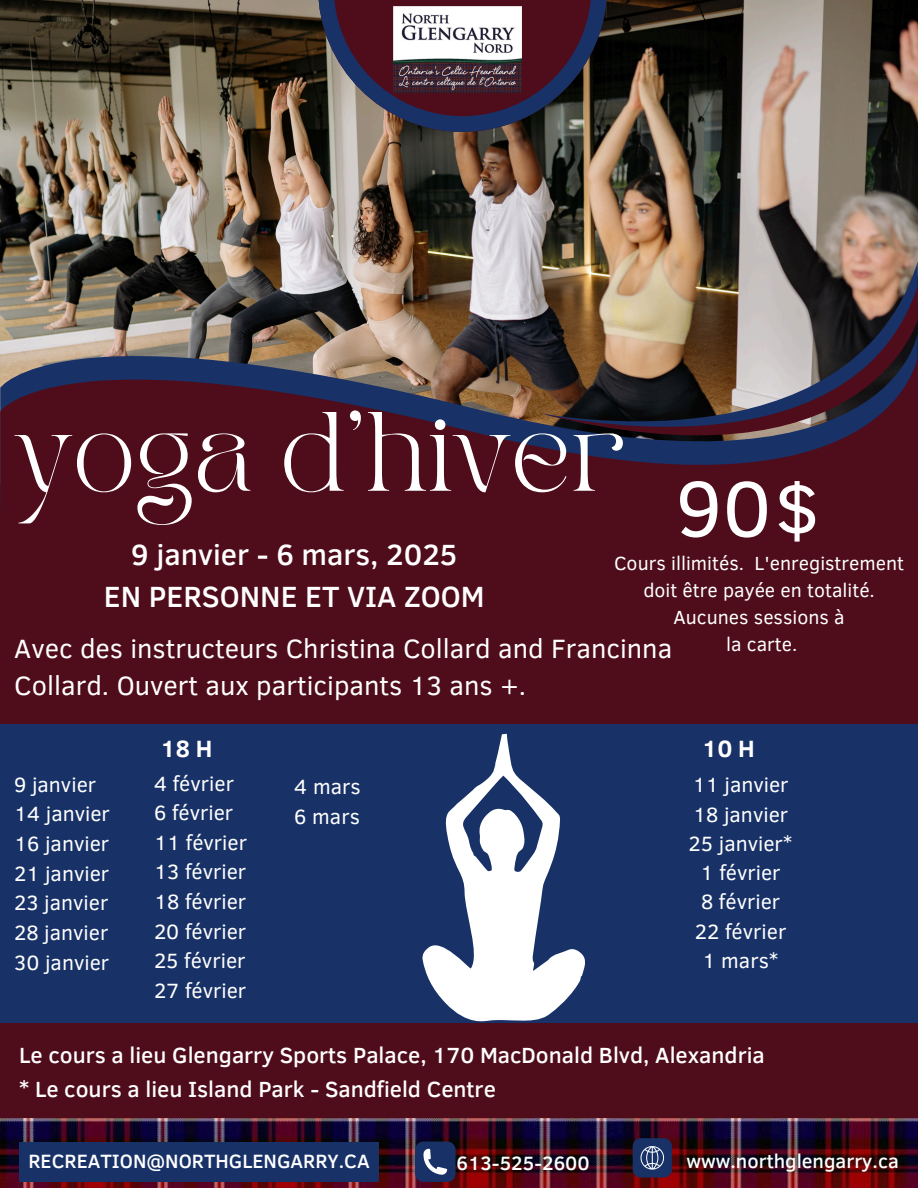
<style>
.page{position:relative;width:918px;height:1188px;background:#4f0c1b}
.page>*{position:absolute;margin:0;border:0;box-sizing:border-box;transform-origin:0 0}
.t1{font:80.25px "Clear Sans";color:#fff}
.t2{font:78.75px "TAN PEARL Regular";color:#fff}
.t3{font:500 30px/41.7px "Clear Sans";color:#fff;text-align:center}
.t4{font:27.15px/37.2px "Clear Sans";color:#fff}
.t5{font:700 24.15px "Clear Sans";color:#fff}
.t6{font:500 22.5px/33.8px "Clear Sans";color:#fff}
.t7{font:21.15px "Clear Sans";color:#fff}
.t8{font:500 19.8px "Clear Sans";color:#fff}
.t9{font:19.5px/27px "Clear Sans";color:#fff;text-align:center}
</style>
<div class="page">
<div style="left:0;top:724px;width:918px;height:299px;background:#183167"></div>
<img style="left:0;top:0;width:918px;height:304px">
<svg style="left:318px;top:0;width:289px;height:132px"></svg>
<img style="left:539px;top:261px;width:379px;height:25px">
<img style="left:0;top:304px;width:539px;height:24px">
<svg style="left:0;top:328px;width:918px;height:182px"></svg>
<svg style="left:539px;top:286px;width:379px;height:210px"></svg>
<img style="left:0;top:1118px;width:918px;height:70px">
<svg style="left:415px;top:1142px;width:41px;height:40px;background:#354875"></svg>
<div style="left:19px;top:1143px;width:360px;height:39px;background:#183167"></div>
<svg style="left:633px;top:1138px;width:39px;height:39px;background:#334574"></svg>
<img style="left:394px;top:7px;width:128px;height:85px">
<svg style="left:422px;top:734px;width:163px;height:288px"></svg>
<p class="t2" style="left:15px;top:410px;width:611px">yoga d'hiver</p>
<h3 class="t3" style="left:104px;top:532px;width:382px">9 janvier - 6 mars, 2025<br>EN PERSONNE ET VIA ZOOM</h3>
<p class="t4" style="left:14px;top:629px;width:660px">Avec des instructeurs Christina Collard and Francinna<br>Collard. Ouvert aux participants 13 ans +.</p>
<p class="t1" style="left:676px;top:450px;width:147px">90$</p>
<p class="t9" style="left:614px;top:549px;width:292px">Cours illimités. L'enregistrement doit être payée en totalité.<br>Aucunes sessions à</p>
<p class="t9" style="left:726px;top:630px;width:73px">la carte.</p>
<h4 class="t7" style="left:14px;top:769px;width:84px">9 janvier</h4>
<p class="t7" style="left:14px;top:799px;width:97px">14 janvier</p>
<p class="t7" style="left:14px;top:828px;width:97px">16 janvier</p>
<p class="t7" style="left:14px;top:858px;width:97px">21 janvier</p>
<p class="t7" style="left:14px;top:888px;width:96px">23 janvier</p>
<p class="t7" style="left:14px;top:917px;width:96px">28 janvier</p>
<p class="t7" style="left:14px;top:947px;width:97px">30 janvier</p>
<p class="t5" style="left:161px;top:731px;width:53px">18 H</p>
<h3 class="t5" style="left:702px;top:731px;width:54px">10 H</h3>
<p class="t7" style="left:154px;top:768px;width:82px">4 février</p>
<p class="t7" style="left:154px;top:797px;width:81px">6 février</p>
<p class="t7" style="left:154px;top:827px;width:95px">11 février</p>
<p class="t7" style="left:154px;top:857px;width:94px">13 février</p>
<p class="t7" style="left:154px;top:886px;width:94px">18 février</p>
<p class="t7" style="left:154px;top:916px;width:94px">20 février</p>
<p class="t7" style="left:154px;top:946px;width:93px">25 février</p>
<p class="t7" style="left:154px;top:975px;width:94px">27 février</p>
<p class="t7" style="left:294px;top:771px;width:68px">4 mars</p>
<p class="t7" style="left:294px;top:801px;width:67px">6 mars</p>
<p class="t7" style="left:693px;top:770px;width:97px">11 janvier</p>
<h4 class="t7" style="left:693px;top:799px;width:97px">18 janvier</h4>
<p class="t7" style="left:689px;top:828px;width:106px">25 janvier*</p>
<p class="t7" style="left:701px;top:857px;width:82px">1 février</p>
<p class="t7" style="left:701px;top:887px;width:81px">8 février</p>
<p class="t7" style="left:695px;top:916px;width:93px">22 février</p>
<p class="t7" style="left:703px;top:945px;width:78px">1 mars*</p>
<p class="t6" style="left:19px;top:1037px;width:747px">Le cours a lieu Glengarry Sports Palace, 170 MacDonald Blvd, Alexandria * Le cours a lieu Island Park - Sandfield Centre</p>
<h1 class="t8" style="left:29px;top:1147px;width:343px">RECREATION@NORTHGLENGARRY.CA</h1>
<p class="t8" style="left:457px;top:1149px;width:135px">613-525-2600</p>
<h1 class="t8" style="left:686px;top:1147px;width:214px">www.northglengarry.ca</h1>
</div>
